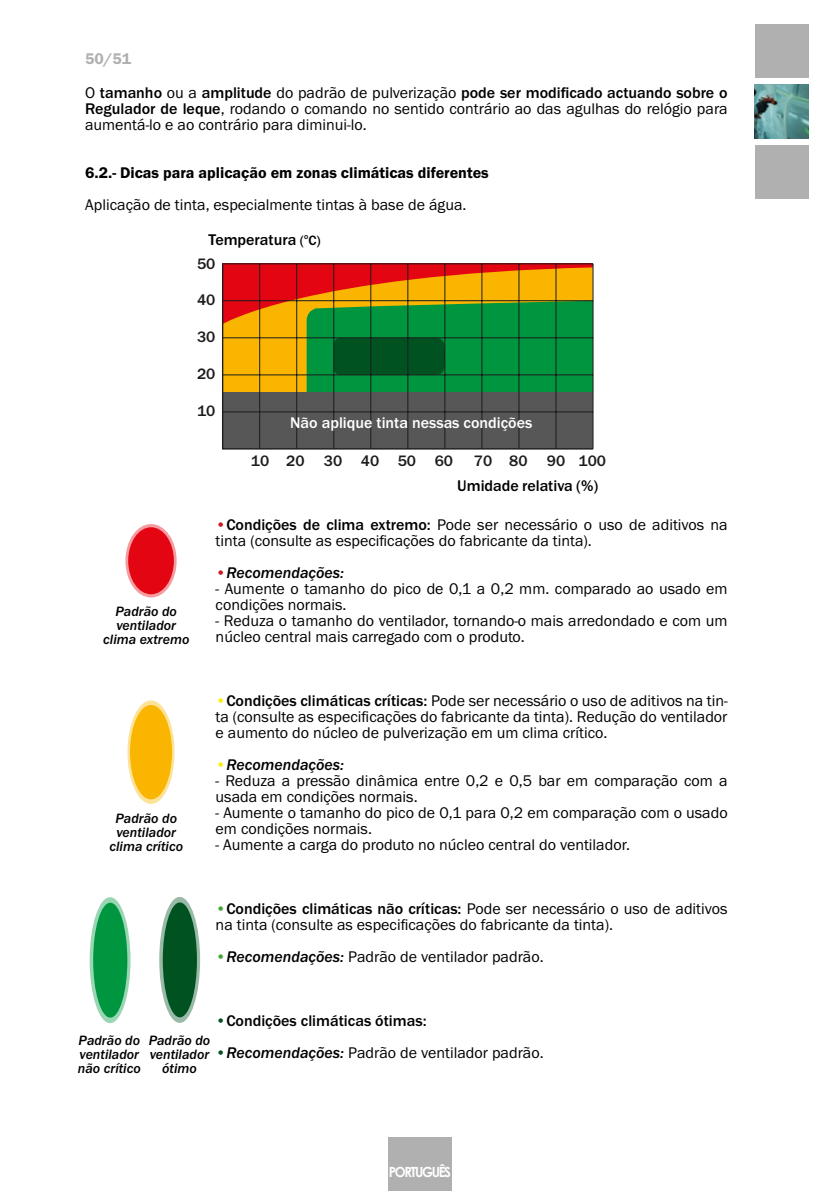
<style>
.page{position:relative;width:840px;height:1191px;background:#fff}
.page>*{position:absolute;margin:0;border:0;box-sizing:border-box;transform-origin:0 0}
.t1{font:16px/16px "Franklin Gothic Itc T";color:#000}
.t2{font:500 16px "Franklin Gothic Itc T";color:#000}
.t3{font:600 16px "Franklin Gothic Itc T";color:#000}
.t4{font:italic 500 16px "Franklin Gothic Itc T";color:#000}
.t5{font:500 16px "Franklin Gothic Itc T";color:#fff}
.t6{font:600 16px "Franklin Gothic Itc T";color:#b0b0b0}
.t7{font:500 15.6px "Franklin Gothic Itc T";color:#1c1c1c}
.t8{font:italic 500 14px/14px "Franklin Gothic Itc T";color:#000;text-align:center}
.t9{font:700 14px "Century Gothic";letter-spacing:-.1em;color:#fff;scale:.93 1}
.s1{font-weight:500}
.s2{font-size:14px}
.s3{font-weight:500;color:#cd1719}
.s4{font-style:normal;color:#cd1719}
.s5{font-weight:500;color:#ffed00}
.s6{font-style:normal;color:#ffed00}
.s7{font-weight:500;color:#3fa535}
.s8{font-weight:500;font-style:italic}
.s9{color:#005221}
.s10{font-weight:500;color:#005221}
</style>
<div class="page">
<div style="left:388px;top:1137px;width:63px;height:54px;background:#b0b0b0"></div>
<div style="left:754px;top:24px;width:54px;height:54px;background:#b0b0b0"></div>
<img style="left:754px;top:85px;width:54px;height:54px">
<div style="left:754px;top:145px;width:54px;height:54px;background:#b0b0b0"></div>
<svg style="left:222px;top:263px;width:372px;height:187px;background:#687232"></svg>
<hr style="left:222px;top:411px;width:370px;height:1px;background:#1c1c1c">
<hr style="left:222px;top:374px;width:370px;height:1px;background:#1c1c1c">
<hr style="left:222px;top:337px;width:370px;height:1px;background:#1c1c1c">
<hr style="left:222px;top:300px;width:370px;height:1px;background:#1c1c1c">
<hr style="left:222px;top:263px;width:370px;height:1px;background:#1c1c1c">
<hr style="left:259px;top:264px;width:1px;height:185px;background:#1c1c1c">
<hr style="left:296px;top:264px;width:1px;height:185px;background:#1c1c1c">
<hr style="left:333px;top:264px;width:1px;height:185px;background:#1c1c1c">
<hr style="left:370px;top:264px;width:1px;height:185px;background:#1c1c1c">
<hr style="left:407px;top:264px;width:1px;height:185px;background:#1c1c1c">
<hr style="left:444px;top:264px;width:1px;height:185px;background:#1c1c1c">
<hr style="left:481px;top:264px;width:1px;height:185px;background:#1c1c1c">
<hr style="left:518px;top:264px;width:1px;height:185px;background:#1c1c1c">
<hr style="left:555px;top:264px;width:1px;height:185px;background:#1c1c1c">
<hr style="left:592px;top:264px;width:1px;height:185px;background:#1c1c1c">
<svg style="left:125px;top:524px;width:51px;height:73px"></svg>
<div style="left:128px;top:527px;width:46px;height:67px;background:#e30512;border-radius:50%"></div>
<svg style="left:127px;top:700px;width:47px;height:104px"></svg>
<div style="left:130px;top:705px;width:42px;height:94px;background:#fab500;border-radius:50%"></div>
<svg style="left:90px;top:897px;width:40px;height:126px"></svg>
<div style="left:93px;top:902px;width:34px;height:115px;background:#009640;border-radius:50%"></div>
<svg style="left:159px;top:897px;width:41px;height:125px"></svg>
<div style="left:163px;top:902px;width:34px;height:115px;background:#005221;border-radius:50%"></div>
<p class="t6" style="left:85px;top:49px;width:47px">50/51</p>
<p class="t1" style="left:85px;top:84px;width:643px;text-align:justify">O <span class="s1">tamanho</span> ou a <span class="s1">amplitude</span> do padrão de pulverização <span class="s1">pode ser modificado actuando sobre o Regulador de leque</span>, rodando o comando no sentido contrário ao das agulhas do relógio para aumentá-lo e ao contrário para diminui-lo.</p>
<p class="t3" style="left:85px;top:163px;width:405px">6.2.- Dicas para aplicação em zonas climáticas diferentes</p>
<p class="t1" style="left:85px;top:196px;width:382px">Aplicação de tinta, especialmente tintas à base de água.</p>
<p class="t2" style="left:208px;top:230px;width:114px">Temperatura <span class="s2">(</span><sup>o</sup><span class="s2">C)</span></p>
<p class="t7" style="left:197px;top:255px;width:20px">50</p>
<p class="t7" style="left:197px;top:291px;width:20px">40</p>
<p class="t7" style="left:197px;top:328px;width:20px">30</p>
<p class="t7" style="left:197px;top:365px;width:20px">20</p>
<p class="t7" style="left:197px;top:401px;width:20px">10</p>
<p class="t5" style="left:290px;top:414px;width:243px">Não aplique tinta nessas condições</p>
<p class="t7" style="left:251px;top:452px;width:204px">10 20 30 40 50 60</p>
<p class="t7" style="left:473px;top:452px;width:133px">70 80 90 100</p>
<p class="t2" style="left:457px;top:476px;width:142px">Umidade relativa (%)</p>
<p class="t8" style="left:103px;top:604px;width:88px">Padrão do ventilador clima extremo</p>
<p class="t1" style="left:215px;top:516px;width:513px"><span class="s3">•</span><span class="s1">Condições de clima extremo:</span> Pode ser necessário o uso de aditivos na tinta (consulte as especificações do fabricante da tinta).</p>
<p class="t4" style="left:215px;top:563px;width:130px"><span class="s4">•</span>Recomendações:</p>
<p class="t1" style="left:215px;top:580px;width:513px">- Aumente o tamanho do pico de 0,1 a 0,2 mm. comparado ao usado em condições normais.</p>
<p class="t1" style="left:215px;top:612px;width:513px">- Reduza o tamanho do ventilador, tornando-o mais arredondado e com um núcleo central mais carregado com o produto.</p>
<p class="t8" style="left:109px;top:811px;width:75px">Padrão do ventilador clima crítico</p>
<p class="t1" style="left:215px;top:692px;width:513px;text-align:justify"><span class="s5">•</span><span class="s1">Condições climáticas críticas:</span> Pode ser necessário o uso de aditivos na tin&shy;ta (consulte as especificações do fabricante da tinta). Redução do ventilador e aumento do núcleo de pulverização em um clima crítico.</p>
<p class="t4" style="left:215px;top:755px;width:130px"><span class="s6">•</span>Recomendações:</p>
<p class="t1" style="left:215px;top:772px;width:513px">- Reduza a pressão dinâmica entre 0,2 e 0,5 bar em comparação com a usada em condições normais.</p>
<p class="t1" style="left:215px;top:804px;width:513px">- Aumente o tamanho do pico de 0,1 para 0,2 em comparação com o usado em condições normais.</p>
<p class="t1" style="left:215px;top:836px;width:415px">- Aumente a carga do produto no núcleo central do ventilador.</p>
<p class="t1" style="left:215px;top:900px;width:513px"><span class="s7">•</span><span class="s1">Condições climáticas não críticas:</span> Pode ser necessário o uso de aditivos na tinta (consulte as especificações do fabricante da tinta).</p>
<p class="t1" style="left:215px;top:948px;width:329px"><span class="s7">•</span><span class="s8">Recomendações:</span> Padrão de ventilador padrão.</p>
<p class="t8" style="left:78px;top:1032px;width:64px;text-align:justify">Padrão do ventilador não crítico</p>
<p class="t8" style="left:149px;top:1032px;width:63px">Padrão do ventilador ótimo</p>
<p class="t2" style="left:215px;top:1011px;width:212px"><span class="s9">•</span>Condições climáticas ótimas:</p>
<p class="t1" style="left:215px;top:1044px;width:329px"><span class="s10">•</span><span class="s8">Recomendações:</span> Padrão de ventilador padrão.</p>
<p class="t9" style="left:389px;top:1161px;width:68px">PORTUGUÊS</p>
</div>
